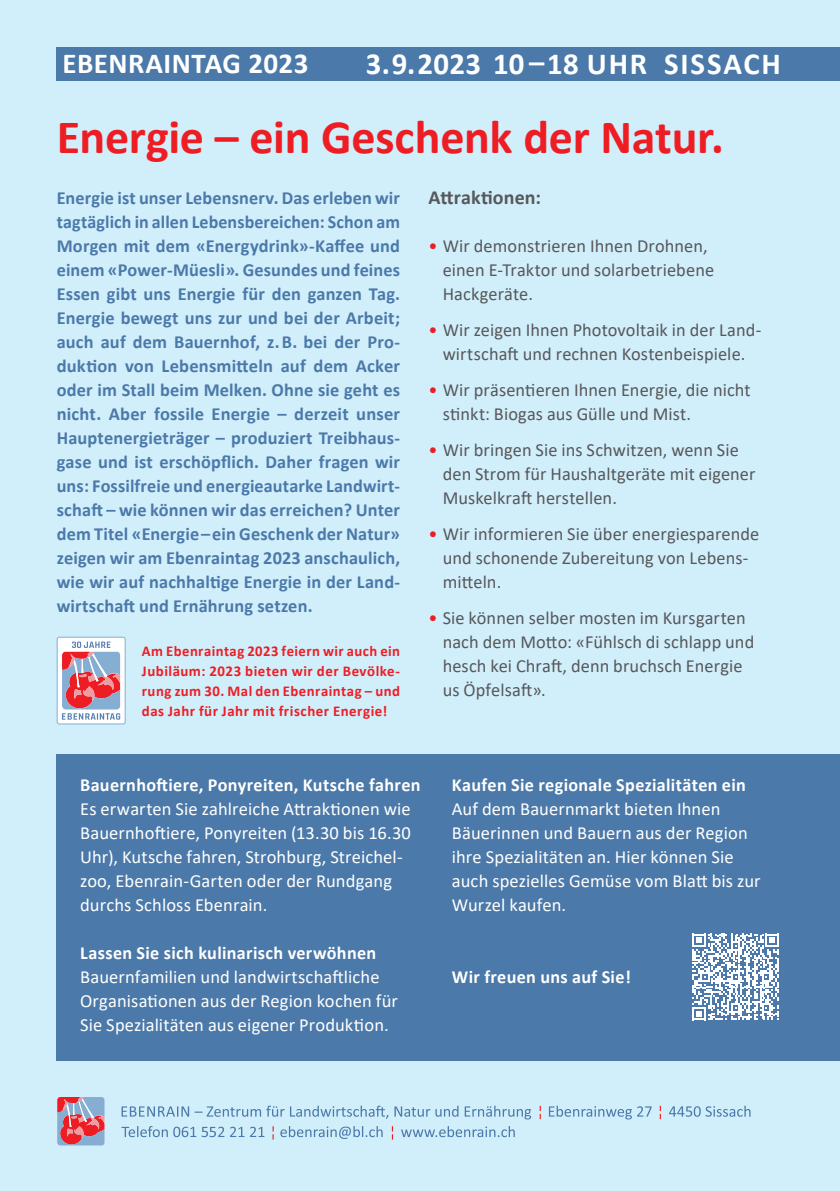
<style>
.page{position:relative;width:840px;height:1191px;background:#fff}
.page>*{position:absolute;margin:0;border:0;box-sizing:border-box;transform-origin:0 0}
.t1{font:700 48px "Calibri";letter-spacing:-.005em;color:#ee1d23}
.t2{font:700 30.8px "Calibri";letter-spacing:.055em;color:#fff}
.t3{font:700 29px "Calibri";letter-spacing:.015em;color:#fff}
.t4{font:700 20px "Calibri";letter-spacing:.005em;color:#57585a}
.t5{font:700 18.4px/24px "Calibri";letter-spacing:.01em;color:#4b79a9;text-align:justify}
.t6{font:18.4px/24px "Calibri";letter-spacing:.005em;color:#57585a}
.t7{font:18.4px/24px "Calibri";letter-spacing:.005em;color:#fff}
.t8{font:700 18.4px "Calibri";letter-spacing:.02em;color:#fff}
.t9{font:700 15px/20px "Calibri";letter-spacing:.035em;color:#ee1d23;text-align:justify}
.s1{color:#ee1d23}
</style>
<div class="page">
<div style="left:0;top:0;width:839px;height:1191px;background:#d1eefb"></div>
<div style="left:57px;top:47px;width:782px;height:34px;background:#4b79a9"></div>
<svg style="left:57px;top:1097px;width:48px;height:48px;background:#bf7d90"></svg>
<svg style="left:121px;top:1105px;width:410px;height:14px"></svg>
<svg style="left:548px;top:1105px;width:103px;height:14px"></svg>
<svg style="left:669px;top:1105px;width:81px;height:11px"></svg>
<svg style="left:280px;top:1126px;width:102px;height:13px"></svg>
<svg style="left:391px;top:1126px;width:2px;height:13px"></svg>
<svg style="left:401px;top:1126px;width:113px;height:11px"></svg>
<svg style="left:121px;top:1126px;width:143px;height:11px"></svg>
<div style="left:57px;top:754px;width:782px;height:306px;background:#4b79a9"></div>
<svg style="left:692px;top:933px;width:86px;height:87px"></svg>
<div style="left:57px;top:637px;width:68px;height:87px;background:#fff;border-radius:2px"></div>
<div style="left:57px;top:637px;width:68px;height:87px;border:1px solid #86aed2;border-radius:2px"></div>
<svg style="left:62px;top:641px;width:58px;height:78px"></svg>
<h3 class="t3" style="left:62px;top:43px;width:247px">EBENRAINTAG 2023</h3>
<h2 class="t2" style="left:365px;top:42px;width:416px">3.9.2023 10–18 UHR SISSACH</h2>
<h1 class="t1" style="left:57px;top:103px;width:668px">Energie – ein Geschenk der Natur.</h1>
<p class="t5" style="left:57px;top:185px;width:345px">Energie ist unser Lebensnerv. Das erleben wir tagtäglich in allen Lebensbereichen: Schon am Morgen mit dem «Energydrink»-Kaffee und einem «Power-Müesli». Gesundes und feines Essen gibt uns Energie für den ganzen Tag.<br>Energie bewegt uns zur und bei der Arbeit; auch auf dem Bauernhof, z. B. bei der Pro&shy;duktion von Lebensmitteln auf dem Acker oder im Stall beim Melken. Ohne sie geht es nicht. Aber fossile Energie – derzeit unser Hauptenergieträger – produziert Treibhaus&shy;gase und ist erschöpflich. Daher fragen wir uns: Fossilfreie und energieautarke Landwirt&shy;schaft – wie können wir das erreichen? Unter dem Titel «Energie – ein Geschenk der Natur» zeigen wir am Ebenraintag 2023 anschaulich, wie wir auf nachhaltige Energie in der Land&shy;wirtschaft und Ernährung setzen.</p>
<p class="t9" style="left:142px;top:640px;width:259px">Am Ebenraintag 2023 feiern wir auch ein Jubiläum: 2023 bieten wir der Bevölke&shy;rung zum 30. Mal den Ebenraintag – und das Jahr für Jahr mit frischer Energie!</p>
<p class="t4" style="left:428px;top:183px;width:114px">Attraktionen:</p>
<p class="t6" style="left:442px;top:233px;width:273px;text-indent:-14px"><span class="s1">•</span> Wir demonstrieren Ihnen Drohnen, einen E-Traktor und solarbetriebene<br>Hackgeräte.</p>
<p class="t6" style="left:428px;top:317px;width:334px;text-align:center"><span class="s1">•</span> Wir zeigen Ihnen Photovoltaik in der Land&shy;wirtschaft und rechnen Kostenbeispiele.</p>
<p class="t6" style="left:442px;top:377px;width:309px;text-indent:-14px"><span class="s1">•</span> Wir präsentieren Ihnen Energie, die nicht stinkt: Biogas aus Gülle und Mist.</p>
<p class="t6" style="left:442px;top:437px;width:314px;text-indent:-14px"><span class="s1">•</span> Wir bringen Sie ins Schwitzen, wenn Sie den Strom für Haushaltgeräte mit eigener<br>Muskelkraft herstellen.</p>
<p class="t6" style="left:442px;top:521px;width:318px;text-indent:-14px"><span class="s1">•</span> Wir informieren Sie über energiesparende und schonende Zubereitung von Lebens&shy;mitteln.</p>
<p class="t6" style="left:442px;top:605px;width:313px;text-indent:-14px"><span class="s1">•</span> Sie können selber mosten im Kursgarten nach dem Motto: «Fühlsch di schlapp und hesch kei Chraft, denn bruchsch Energie us Öpfelsaft».</p>
<p class="t8" style="left:80px;top:771px;width:342px">Bauernhoftiere, Ponyreiten, Kutsche fahren</p>
<p class="t7" style="left:80px;top:796px;width:332px">Es erwarten Sie zahlreiche Attraktionen wie Bauernhoftiere, Ponyreiten (13.30 bis 16.30<br>Uhr), Kutsche fahren, Strohburg, Streichel&shy;zoo, Ebenrain-Garten oder der Rundgang durchs Schloss Ebenrain.</p>
<p class="t8" style="left:80px;top:939px;width:297px">Lassen Sie sich kulinarisch verwöhnen</p>
<p class="t7" style="left:80px;top:964px;width:319px">Bauernfamilien und landwirtschaftliche<br>Organisationen aus der Region kochen für<br>Sie Spezialitäten aus eigener Produktion.</p>
<p class="t8" style="left:451px;top:771px;width:295px">Kaufen Sie regionale Spezialitäten ein</p>
<p class="t7" style="left:451px;top:796px;width:310px">Auf dem Bauernmarkt bieten Ihnen<br>Bäuerinnen und Bauern aus der Region ihre Spezialitäten an. Hier können Sie auch spezielles Gemüse vom Blatt bis zur<br>Wurzel kaufen.</p>
<p class="t8" style="left:451px;top:963px;width:180px">Wir freuen uns auf Sie!</p>
</div>
